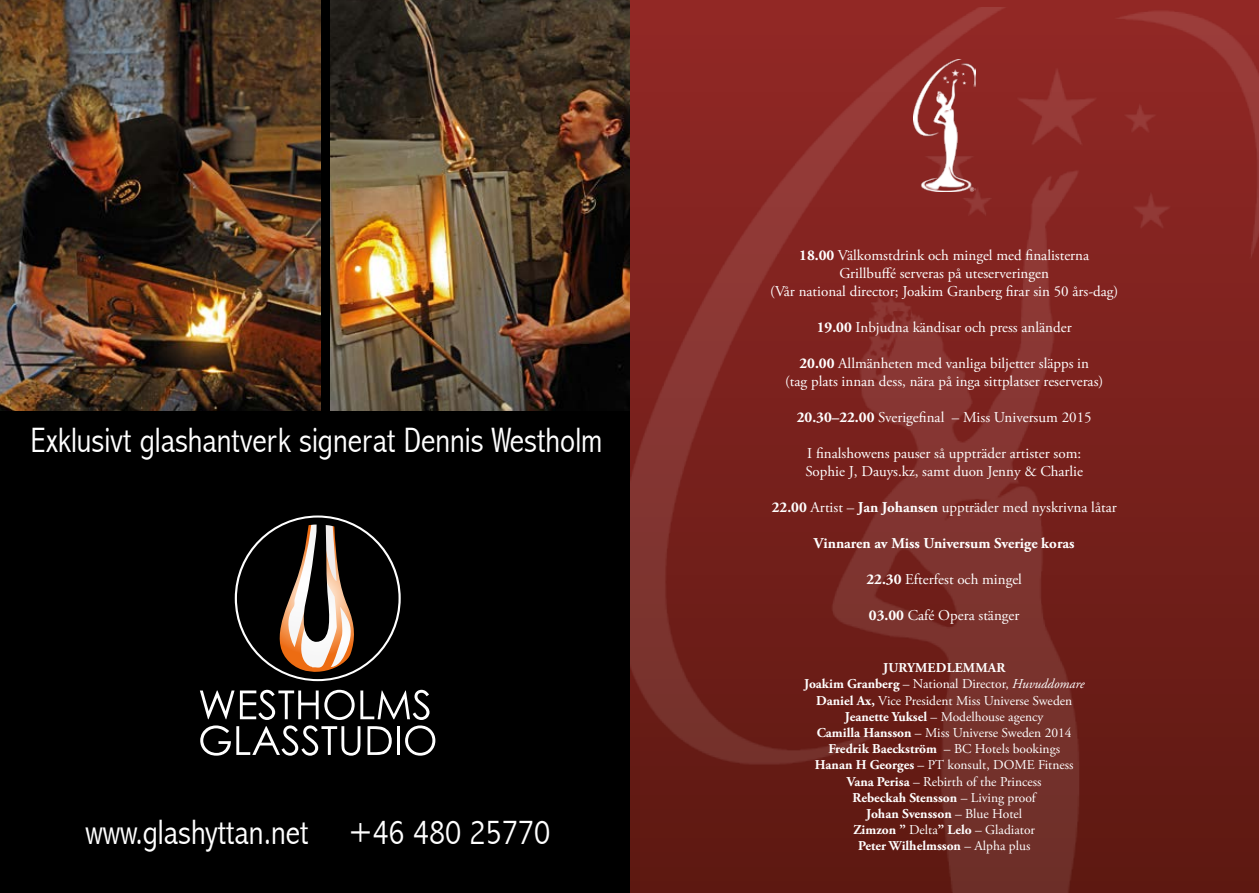
<style>
.page{position:relative;width:1259px;height:893px;background:#fff}
.page>*{position:absolute;margin:0;border:0;box-sizing:border-box;transform-origin:0 0}
.t1{font:300 condensed 35.25px "Abadi";color:#fff}
.t2{font:15px/18px "Adobe Garamond Pro";color:#fff;text-align:center}
.t3{font:700 15px "Adobe Garamond Pro";color:#fff}
.t4{font:13.5px/16.2px "Adobe Garamond Pro";color:#fff;text-align:center}
.s1{font-weight:700}
.s2{font-style:italic}
</style>
<div class="page">
<img style="left:629px;top:7px;width:630px;height:886px">
<img style="left:913px;top:60px;width:62px;height:131px">
<div style="left:0;top:0;width:629px;height:893px;background:#000"></div>
<svg style="left:200px;top:690px;width:235px;height:66px"></svg>
<svg style="left:269px;top:520px;width:86px;height:162px"></svg>
<div style="left:237px;top:518px;width:161px;height:161px;border:7px solid #000;border-radius:50%"></div>
<img style="left:330px;top:0;width:299px;height:410px">
<img style="left:0;top:0;width:320px;height:410px">
<h1 class="t1" style="left:31px;top:420px;width:573px">Exklusivt glashantverk signerat Dennis Westholm</h1>
<h1 class="t1" style="left:86px;top:811px;width:466px">www.glashyttan.net +46 480 25770</h1>
<p class="t2" style="left:770px;top:247px;width:350px"><span class="s1">18.00</span> Välkomstdrink och mingel med finalisterna<br>Grillbuffé serveras på uteserveringen<br>(Vår national director; Joakim Granberg firar sin 50 års-dag)</p>
<p class="t2" style="left:816px;top:319px;width:256px"><span class="s1">19.00</span> Inbjudna kändisar och press anländer</p>
<p class="t2" style="left:785px;top:355px;width:320px"><span class="s1">20.00</span> Allmänheten med vanliga biljetter släpps in<br>(tag plats innan dess, nära på inga sittplatser reserveras)</p>
<p class="t2" style="left:796px;top:409px;width:296px"><span class="s1">20.30–22.00</span> Sverigefinal – Miss Universum 2015</p>
<p class="t2" style="left:805px;top:445px;width:279px;text-align:left">I finalshowens pauser så uppträder artister som:<br>Sophie J, Dauys.kz, samt duon Jenny &amp; Charlie</p>
<p class="t2" style="left:771px;top:499px;width:346px"><span class="s1">22.00</span> Artist – <span class="s1">Jan Johansen</span> uppträder med nyskrivna låtar</p>
<p class="t3" style="left:814px;top:535px;width:262px">Vinnaren av Miss Universum Sverige koras</p>
<p class="t2" style="left:866px;top:571px;width:157px"><span class="s1">22.30</span> Efterfest och mingel</p>
<p class="t2" style="left:869px;top:607px;width:152px"><span class="s1">03.00</span> Café Opera stänger</p>
<p class="t4" style="left:804px;top:660px;width:282px"><span class="s1">JURYMEDLEMMAR<br>Joakim Granberg</span> – National Director, <span class="s2">Huvuddomare </span><span class="s1">Daniel Ax,</span> Vice President Miss Universe Sweden <span class="s1">Jeanette Yuksel</span> – Modelhouse agency<br><span class="s1">Camilla Hansson</span> – Miss Universe Sweden 2014<br><span class="s1">Fredrik Baeckström</span> – BC Hotels bookings<br><span class="s1">Hanan H Georges</span> – PT konsult, DOME Fitness <span class="s1">Vana Perisa</span> – Rebirth of the Princess<br><span class="s1">Rebeckah Stensson</span> – Living proof<br><span class="s1">Johan Svensson</span> – Blue Hotel<br><span class="s1">Zimzon ”</span> Delta<span class="s1">” Lelo</span> – Gladiator<br><span class="s1">Peter Wilhelmsson</span> – Alpha plus</p>
</div>
